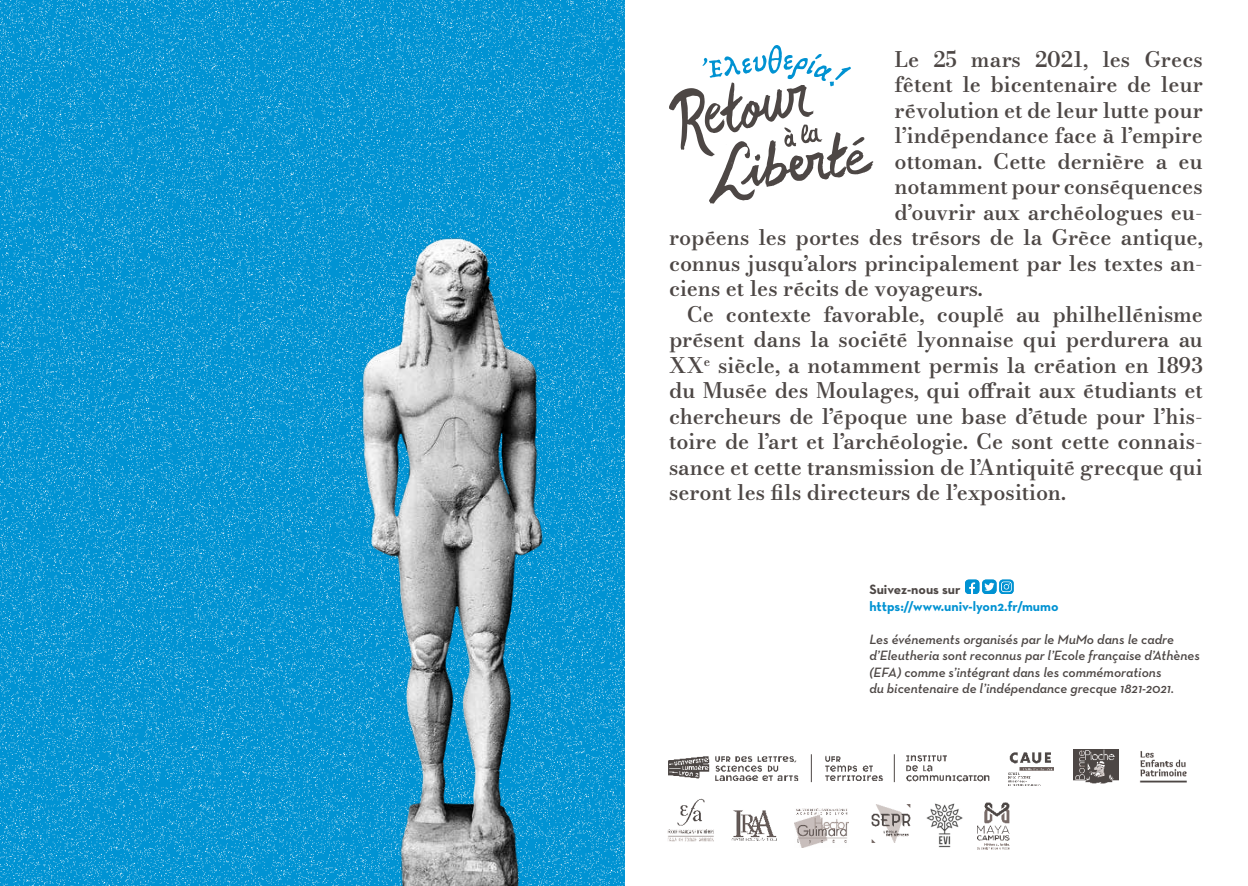
<style>
.page{position:relative;width:1248px;height:886px;background:#fff}
.page>*{position:absolute;margin:0;border:0;box-sizing:border-box;transform-origin:0 0}
.t1{font:21.25px "Bodoni 06 Medium";color:#4d4745}
.t2{font:italic 600 13.75px/16.5px "Neutra Text";color:#4d4745}
.t3{font:700 13.75px "Neutra Text";color:#0092d2}
.t4{font:700 13.75px "Neutra Text";color:#4d4745}
</style>
<div class="page">
<img style="left:0;top:0;width:624px;height:886px">
<svg style="left:669px;top:45px;width:204px;height:159px"></svg>
<img style="left:331px;top:225px;width:236px;height:661px">
<svg style="left:965px;top:579px;width:48px;height:15px"></svg>
<img style="left:926px;top:803px;width:37px;height:45px">
<img style="left:1008px;top:752px;width:45px;height:33px">
<img style="left:1139px;top:751px;width:48px;height:32px">
<img style="left:731px;top:810px;width:46px;height:31px">
<img style="left:977px;top:802px;width:32px;height:47px">
<img style="left:667px;top:798px;width:47px;height:44px">
<img style="left:1073px;top:750px;width:44px;height:34px">
<img style="left:871px;top:804px;width:40px;height:39px">
<img style="left:794px;top:808px;width:54px;height:39px">
<img style="left:668px;top:756px;width:131px;height:25px">
<img style="left:825px;top:755px;width:59px;height:26px">
<img style="left:906px;top:755px;width:84px;height:27px">
<svg style="left:811px;top:754px;width:1px;height:28px"></svg>
<svg style="left:894px;top:754px;width:1px;height:28px"></svg>
<p class="t1" style="left:894px;top:46px;width:310px">Le 25 mars 2021, les Grecs</p>
<p class="t1" style="left:894px;top:71px;width:310px">fêtent le bicentenaire de leur</p>
<p class="t1" style="left:894px;top:97px;width:310px">révolution et de leur lutte pour</p>
<p class="t1" style="left:894px;top:122px;width:310px">l’indépendance face à l’empire</p>
<p class="t1" style="left:894px;top:148px;width:310px">ottoman. Cette dernière a eu</p>
<p class="t1" style="left:894px;top:173px;width:310px">notamment pour conséquences</p>
<p class="t1" style="left:894px;top:199px;width:310px">d’ouvrir aux archéologues eu-</p>
<p class="t1" style="left:669px;top:224px;width:535px">ropéens les portes des trésors de la Grèce antique,</p>
<p class="t1" style="left:669px;top:250px;width:535px">connus jusqu’alors principalement par les textes an-</p>
<p class="t1" style="left:669px;top:275px;width:315px">ciens et les récits de voyageurs.</p>
<p class="t1" style="left:686px;top:301px;width:517px">Ce contexte favorable, couplé au philhellénisme</p>
<p class="t1" style="left:669px;top:326px;width:535px">présent dans la société lyonnaise qui perdurera au</p>
<p class="t1" style="left:669px;top:352px;width:535px">XX<sup>e</sup> siècle, a notamment permis la création en 1893</p>
<p class="t1" style="left:669px;top:377px;width:535px">du Musée des Moulages, qui offrait aux étudiants et</p>
<p class="t1" style="left:669px;top:403px;width:535px">chercheurs de l’époque une base d’étude pour l’his-</p>
<p class="t1" style="left:669px;top:428px;width:535px">toire de l’art et l’archéologie. Ce sont cette connais-</p>
<p class="t1" style="left:669px;top:454px;width:535px">sance et cette transmission de l’Antiquité grecque qui</p>
<p class="t1" style="left:669px;top:479px;width:398px">seront les fils directeurs de l’exposition.</p>
<p class="t4" style="left:869px;top:581px;width:93px">Suivez-nous sur</p>
<p class="t3" style="left:869px;top:597px;width:191px">https://www.univ-lyon2.fr/mumo</p>
<p class="t2" style="left:869px;top:630px;width:332px">Les événements organisés par le MuMo dans le cadre d’Eleutheria sont reconnus par l’Ecole française d’Athènes (EFA) comme s’intégrant dans les commémorations<br>du bicentenaire de l’indépendance grecque 1821-2021.</p>
</div>
